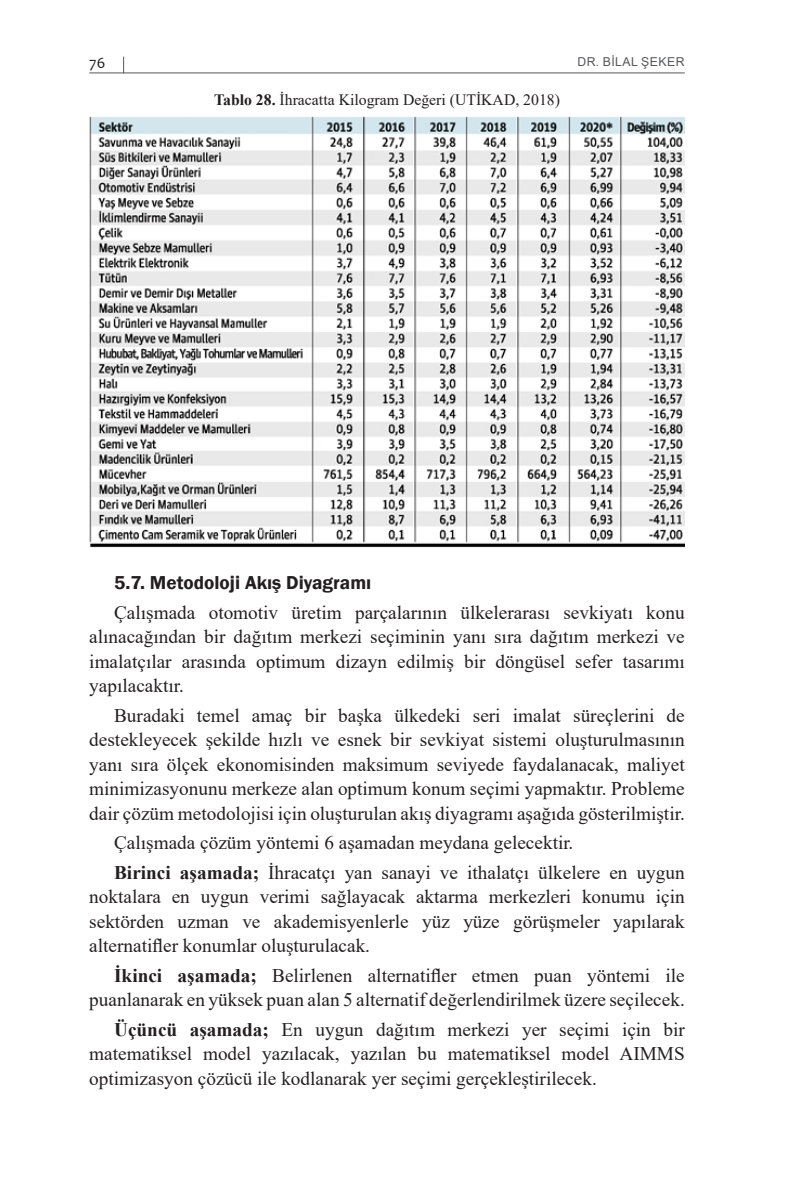
<style>
.page{position:relative;width:794px;height:1191px;background:#fff}
.page>*{position:absolute;margin:0;border:0;box-sizing:border-box;transform-origin:0 0}
.t1{font:19.25px/24.5px "Times New Roman";color:#231f20;text-align:justify}
.içerik{font:600 19.25px "Franklin Gothic";color:#231f20}
.tablo{font:15.75px "Times New Roman";color:#231f20}
.t2{font:15.75px "Candara";color:#231f20}
.t3{font:12.25px "Arial";letter-spacing:.035em;color:#57585a}
.s1{font-weight:700}
</style>
<div class="page">
<hr style="left:89px;top:72px;width:596px;height:1px;background:#57585a">
<svg style="left:123px;top:57px;width:1px;height:15px"></svg>
<img style="left:89px;top:116px;width:596px;height:431px">
<p class="t2" style="left:89px;top:53px;width:18px">76</p>
<p class="t3" style="left:577px;top:53px;width:109px">DR. BILAL ŞEKER</p>
<p class="tablo" style="left:214px;top:89px;width:347px"><span class="s1">Tablo 28.</span> İhracatta Kilogram Değeri (UTİKAD, 2018)</p>
<p class="içerik" style="left:114px;top:571px;width:259px">5.7. Metodoloji Akış Diyagramı</p>
<p class="t1" style="left:89px;top:599px;width:597px;text-indent:25px">Çalışmada otomotiv üretim parçalarının ülkelerarası sevkiyatı konu alınacağından bir dağıtım merkezi seçiminin yanı sıra dağıtım merkezi ve imalatçılar arasında optimum dizayn edilmiş bir döngüsel sefer tasarımı yapılacaktır.</p>
<p class="t1" style="left:89px;top:702px;width:597px;text-indent:25px">Buradaki temel amaç bir başka ülkedeki seri imalat süreçlerini de destekleyecek şekilde hızlı ve esnek bir sevkiyat sistemi oluşturulmasının yanı sıra ölçek ekonomisinden maksimum seviyede faydalanacak, maliyet minimizasyonunu merkeze alan optimum konum seçimi yapmaktır. Probleme dair çözüm metodolojisi için oluşturulan akış diyagramı aşağıda gösterilmiştir.</p>
<p class="t1" style="left:114px;top:830px;width:461px">Çalışmada çözüm yöntemi 6 aşamadan meydana gelecektir.</p>
<p class="t1" style="left:89px;top:859px;width:597px;text-indent:25px"><span class="s1">Birinci aşamada;</span> İhracatçı yan sanayi ve ithalatçı ülkelere en uygun noktalara en uygun verimi sağlayacak aktarma merkezleri konumu için sektörden uzman ve akademisyenlerle yüz yüze görüşmeler yapılarak alternatifler konumlar oluşturulacak.</p>
<p class="t1" style="left:89px;top:962px;width:597px;text-align:right"><span class="s1">İkinci aşamada;</span> Belirlenen alternatifler etmen puan yöntemi ile puanlanarak en yüksek puan alan 5 alternatif değerlendirilmek üzere seçilecek.</p>
<p class="t1" style="left:89px;top:1016px;width:597px;text-indent:25px"><span class="s1">Üçüncü aşamada;</span> En uygun dağıtım merkezi yer seçimi için bir matematiksel model yazılacak, yazılan bu matematiksel model AIMMS optimizasyon çözücü ile kodlanarak yer seçimi gerçekleştirilecek.</p>
</div>
